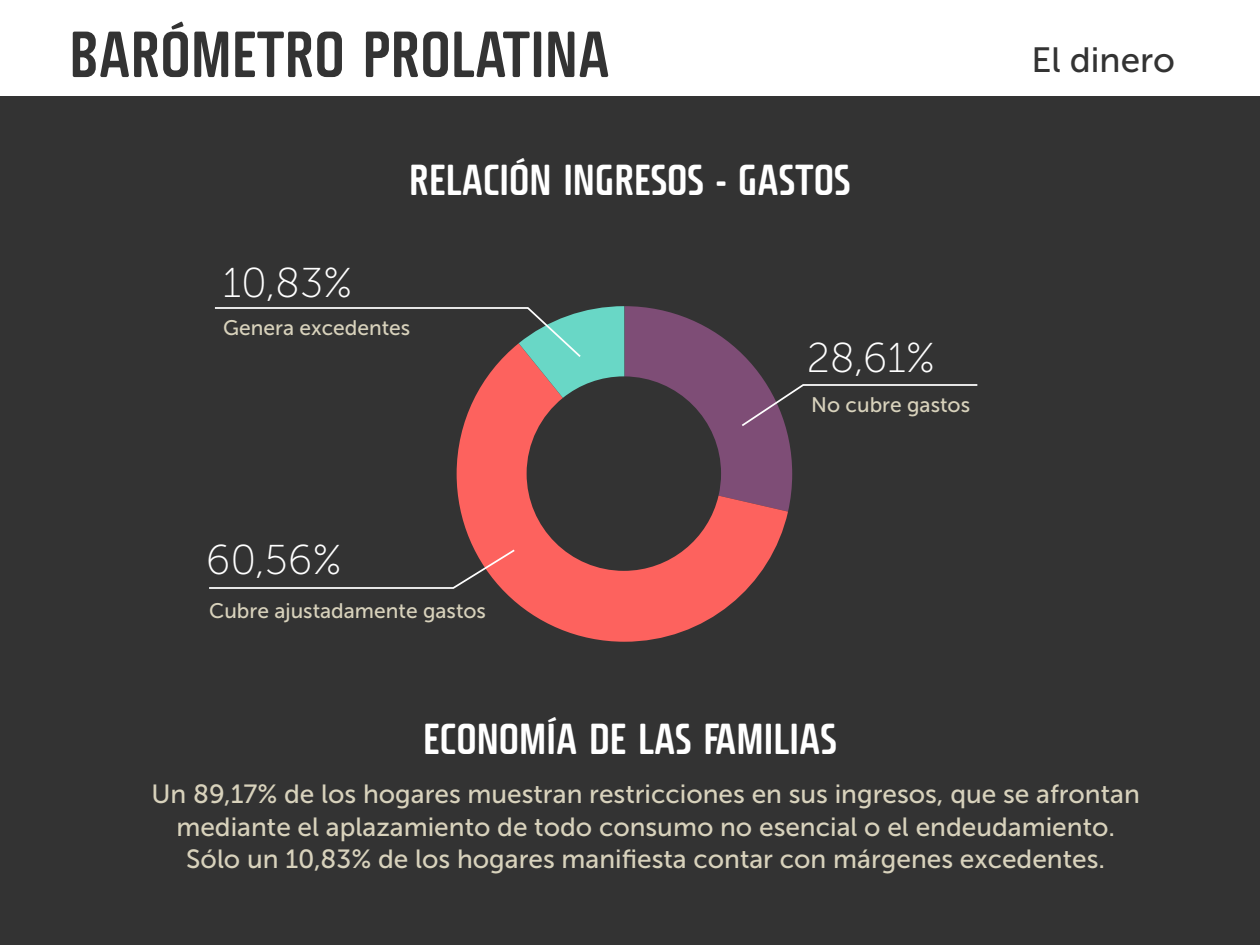
<style>
.page{position:relative;width:1260px;height:945px;background:#fff}
.page>*{position:absolute;margin:0;border:0;box-sizing:border-box;transform-origin:0 0}
.t1{font:600 extra-condensed 63px "Fishmonger K";color:#333}
.t2{font:600 extra-condensed 42px "Fishmonger K";color:#fff}
.t3{font:41.65px "Museo Sans 100";color:#fff}
.t4{font:35px "Museo Sans 500";color:#333}
.t5{font:26.25px/32.4px "Museo Sans 500";color:#d8d2bc;text-align:center}
.t6{font:21px "Museo Sans 500";color:#d8d2bc}
</style>
<div class="page">
<div style="left:1px;top:97px;width:1259px;height:848px;background:#333"></div>
<svg style="left:461px;top:512px;width:327px;height:130px;fill:#fd625e"></svg>
<svg style="left:209px;top:548px;width:308px;height:42px"></svg>
<svg style="left:214px;top:306px;width:764px;height:206px"></svg>
<h1 class="t1" style="left:69px;top:18px;width:542px">BARÓMETRO PROLATINA</h1>
<h3 class="t3" style="left:223px;top:260px;width:131px">10,83%</h3>
<h2 class="t2" style="left:409px;top:156px;width:443px">RELACIÓN INGRESOS - GASTOS</h2>
<p class="t6" style="left:223px;top:317px;width:189px">Genera excedentes</p>
<h3 class="t3" style="left:206px;top:538px;width:137px">60,56%</h3>
<p class="t6" style="left:209px;top:599px;width:278px">Cubre ajustadamente gastos</p>
<h3 class="t3" style="left:807px;top:335px;width:130px">28,61%</h3>
<p class="t6" style="left:811px;top:393px;width:160px">No cubre gastos</p>
<h2 class="t2" style="left:423px;top:714px;width:415px">ECONOMÍA DE LAS FAMILIAS</h2>
<h3 class="t4" style="left:1032px;top:41px;width:145px">El dinero</h3>
<p class="t5" style="left:152px;top:778px;width:990px">Un 89,17% de los hogares muestran restricciones en sus ingresos, que se afrontan mediante el aplazamiento de todo consumo no esencial o el endeudamiento.<br>Sólo un 10,83% de los hogares manifiesta contar con márgenes excedentes.</p>
</div>
